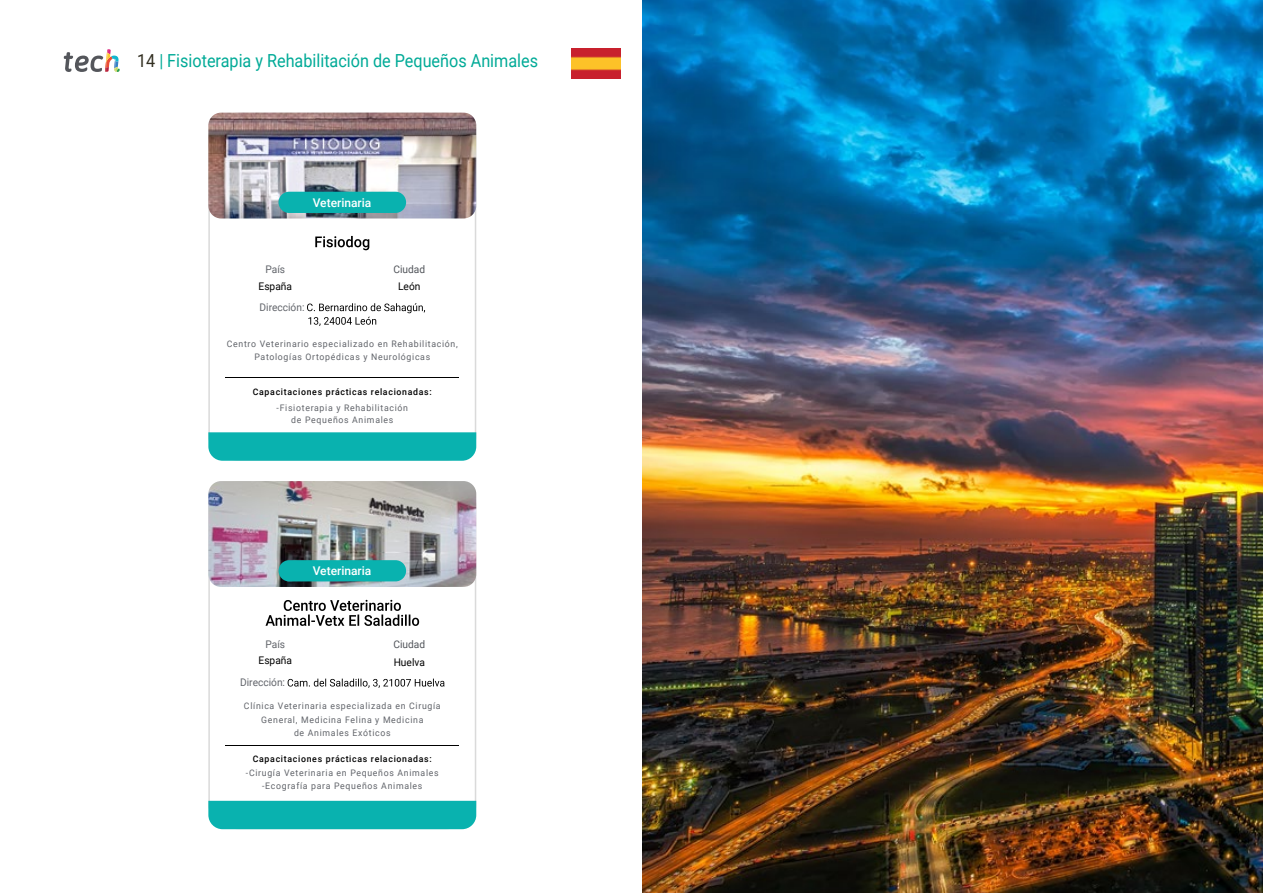
<style>
.page{position:relative;width:1263px;height:893px;background:#fff}
.page>*{position:absolute;margin:0;border:0;box-sizing:border-box;transform-origin:0 0}
.t1{font:18px "Roboto";color:#00aa97;scale:.9 1}
.t2{font:500 12px "Roboto";color:#fff}
.t3{font:10.5px "Roboto";color:#61646a}
.t4{font:10.5px "Roboto";color:#000}
.t5{font:10.5px "Roboto";color:#52555b}
.t6{font:9px/13.5px "Roboto";letter-spacing:.08em;color:#61646a;text-align:center}
.t7{font:500 9px "Roboto";letter-spacing:.08em;color:#000}
.s1{color:#312e20}
</style>
<div class="page">
<img style="left:571px;top:48px;width:50px;height:31px">
<svg style="left:64px;top:49px;width:56px;height:23px"></svg>
<img style="left:642px;top:0;width:621px;height:893px">
<svg style="left:208px;top:112px;width:269px;height:337px"></svg>
<img style="left:208px;top:113px;width:268px;height:105px">
<div style="left:279px;top:192px;width:127px;height:21px;background:#09b2af;border-radius:11px"></div>
<svg style="left:208px;top:432px;width:268px;height:29px;background:#10b4b1"></svg>
<hr style="left:225px;top:377px;width:234px;height:1px;background:#000">
<svg style="left:315px;top:236px;width:54px;height:14px"></svg>
<svg style="left:307px;top:303px;width:118px;height:23px"></svg>
<svg style="left:208px;top:492px;width:269px;height:338px"></svg>
<img style="left:208px;top:481px;width:268px;height:106px">
<div style="left:279px;top:560px;width:127px;height:21px;background:#09b2af;border-radius:11px"></div>
<div style="left:208px;top:801px;width:268px;height:28px;background:#09b2af"></div>
<hr style="left:225px;top:745px;width:234px;height:1px;background:#000">
<svg style="left:265px;top:600px;width:154px;height:26px"></svg>
<svg style="left:288px;top:679px;width:156px;height:9px"></svg>
<h1 class="t1" style="left:137px;top:48px;width:447px"><span class="s1">14</span> | Fisioterapia y Rehabilitación de Pequeños Animales</h1>
<h2 class="t2" style="left:313px;top:194px;width:60px">Veterinaria</h2>
<p class="t3" style="left:265px;top:262px;width:21px">País</p>
<p class="t4" style="left:259px;top:278px;width:35px">España</p>
<p class="t5" style="left:393px;top:262px;width:33px">Ciudad</p>
<p class="t4" style="left:398px;top:278px;width:24px">León</p>
<p class="t3" style="left:260px;top:300px;width:46px">Dirección:</p>
<p class="t6" style="left:227px;top:336px;width:232px">Centro Veterinario especializado en Rehabilitación,<br>Patologías Ortopédicas y Neurológicas</p>
<p class="t7" style="left:253px;top:386px;width:180px">Capacitaciones prácticas relacionadas:</p>
<p class="t6" style="left:277px;top:402px;width:133px;line-height:12px">-Fisioterapia y Rehabilitación de Pequeños Animales</p>
<h2 class="t2" style="left:313px;top:563px;width:60px">Veterinaria</h2>
<p class="t3" style="left:265px;top:637px;width:21px">País</p>
<p class="t4" style="left:259px;top:653px;width:35px">España</p>
<p class="t5" style="left:393px;top:637px;width:33px">Ciudad</p>
<p class="t4" style="left:394px;top:654px;width:33px">Huelva</p>
<p class="t3" style="left:240px;top:675px;width:46px">Dirección:</p>
<p class="t6" style="left:244px;top:699px;width:198px">Clínica Veterinaria especializada en Cirugía<br>General, Medicina Felina y Medicina<br>de Animales Exóticos</p>
<p class="t7" style="left:253px;top:753px;width:180px">Capacitaciones prácticas relacionadas:</p>
<p class="t6" style="left:246px;top:766px;width:194px">-Cirugía Veterinaria en Pequeños Animales -Ecografía para Pequeños Animales</p>
</div>
